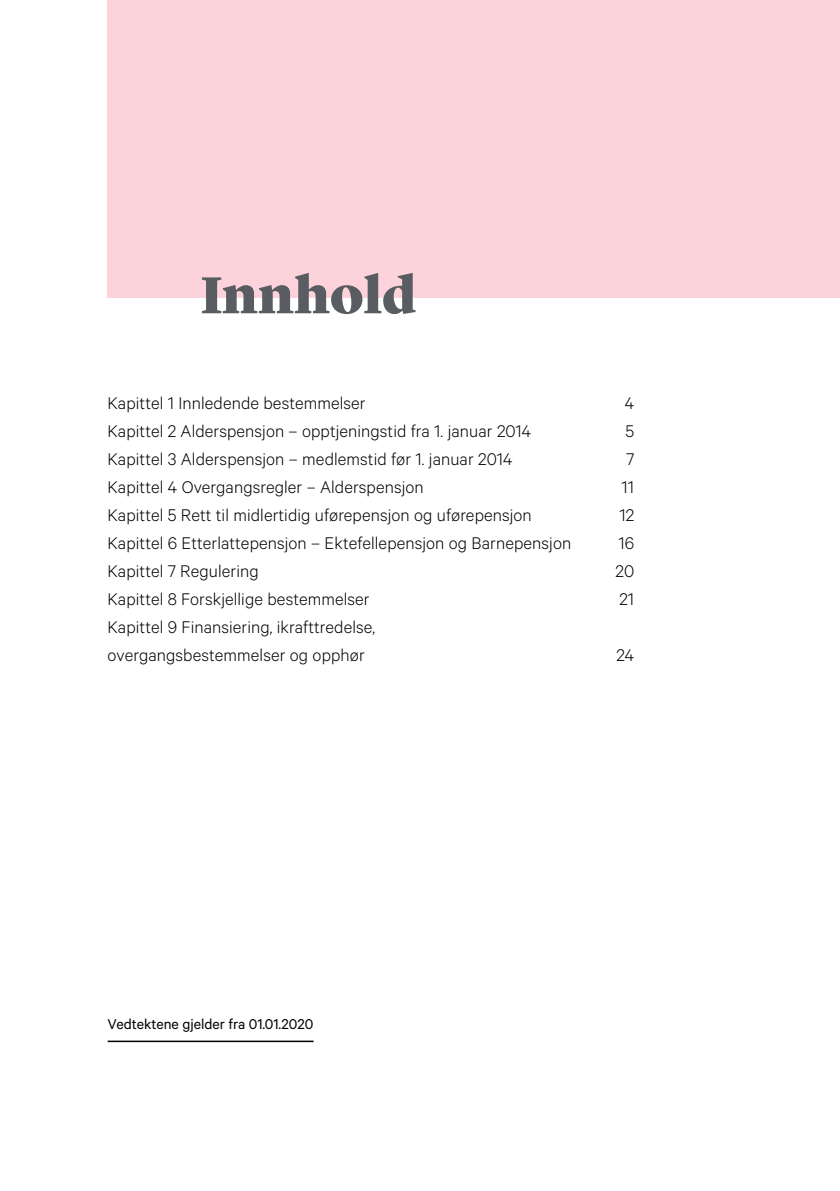
<style>
.page{position:relative;width:840px;height:1191px;background:#fff}
.page>*{position:absolute;margin:0;border:0;box-sizing:border-box;transform-origin:0 0}
.t1{font:900 54px "Lyon Display";color:#595c61}
.t2{font:300 19px/28px "Calibre";letter-spacing:.005em;color:#000}
.t3{font:16px "Calibre";color:#000}
</style>
<div class="page">
<div style="left:108px;top:0;width:731px;height:298px;background:#fcd3da"></div>
<hr style="left:108px;top:1040px;width:205px;height:2px;background:#000">
<h1 class="t1" style="left:201px;top:254px;width:217px">Innhold</h1>
<p class="t2" style="left:108px;top:388px;width:259px">Kapittel 1 Innledende bestemmelser</p>
<p class="t2" style="left:624px;top:388px;width:11px">4</p>
<p class="t2" style="left:108px;top:416px;width:425px">Kapittel 2 Alderspensjon – opptjeningstid fra 1. januar 2014</p>
<p class="t2" style="left:625px;top:416px;width:10px">5</p>
<p class="t2" style="left:108px;top:444px;width:406px">Kapittel 3 Alderspensjon – medlemstid før 1. januar 2014</p>
<p class="t2" style="left:625px;top:444px;width:10px">7</p>
<p class="t2" style="left:108px;top:472px;width:317px">Kapittel 4 Overgangsregler – Alderspensjon</p>
<p class="t2" style="left:621px;top:472px;width:14px">11</p>
<p class="t2" style="left:108px;top:500px;width:425px">Kapittel 5 Rett til midlertidig uførepensjon og uførepensjon</p>
<p class="t2" style="left:619px;top:500px;width:16px">12</p>
<p class="t2" style="left:108px;top:528px;width:465px">Kapittel 6 Etterlattepensjon – Ektefellepensjon og Barnepensjon</p>
<p class="t2" style="left:618px;top:528px;width:17px">16</p>
<p class="t2" style="left:108px;top:556px;width:152px">Kapittel 7 Regulering</p>
<p class="t2" style="left:615px;top:556px;width:20px">20</p>
<p class="t2" style="left:108px;top:584px;width:263px">Kapittel 8 Forskjellige bestemmelser</p>
<p class="t2" style="left:619px;top:584px;width:16px">21</p>
<p class="t2" style="left:108px;top:612px;width:269px">Kapittel 9 Finansiering, ikrafttredelse, overgangsbestemmelser og opphør</p>
<p class="t2" style="left:616px;top:640px;width:19px">24</p>
<p class="t3" style="left:108px;top:1015px;width:207px">Vedtektene gjelder fra 01.01.2020</p>
</div>
